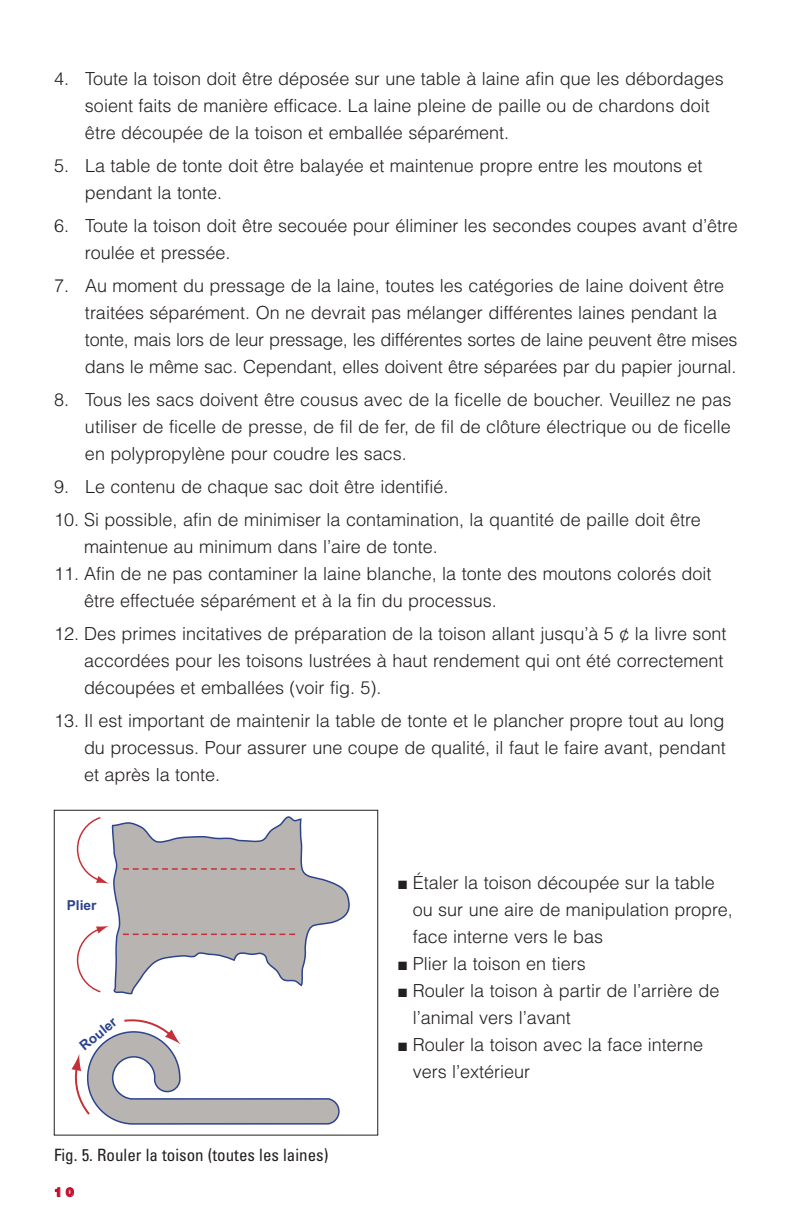
<style>
.page{position:relative;width:792px;height:1224px;background:#fff}
.page>*{position:absolute;margin:0;border:0;box-sizing:border-box;transform-origin:0 0}
.t1{font:300 18px/27px "Helvetica LT Std";color:#231f20}
.t2{font:condensed 17px "Univers";color:#231f20}
.t3{font:700 13.8px "Arial";color:#2c438d}
.t4{font:900 12px "Helvetica";color:#c3102f}
</style>
<div class="page">
<svg style="left:111px;top:816px;width:239px;height:178px"></svg>
<svg style="left:123px;top:934px;width:175px;height:1px"></svg>
<svg style="left:123px;top:868px;width:174px;height:2px"></svg>
<svg style="left:76px;top:926px;width:33px;height:67px"></svg>
<svg style="left:76px;top:817px;width:33px;height:67px"></svg>
<svg style="left:71px;top:1019px;width:269px;height:106px"></svg>
<div style="left:54px;top:810px;width:324px;height:325px;border:1px solid #231f20"></div>
<p class="t1" style="left:85px;top:67px;width:640px;text-indent:-31px">4. Toute la toison doit être déposée sur une table à laine afin que les débordages soient faits de manière efficace. La laine pleine de paille ou de chardons doit être découpée de la toison et emballée séparément.</p>
<p class="t1" style="left:85px;top:154px;width:619px;text-indent:-31px">5. La table de tonte doit être balayée et maintenue propre entre les moutons et pendant la tonte.</p>
<p class="t1" style="left:85px;top:214px;width:654px;text-indent:-31px">6. Toute la toison doit être secouée pour éliminer les secondes coupes avant d’être roulée et pressée.</p>
<p class="t1" style="left:85px;top:274px;width:654px;text-indent:-31px">7. Au moment du pressage de la laine, toutes les catégories de laine doivent être traitées séparément. On ne devrait pas mélanger différentes laines pendant la tonte, mais lors de leur pressage, les différentes sortes de laine peuvent être mises dans le même sac. Cependant, elles doivent être séparées par du papier journal.</p>
<p class="t1" style="left:85px;top:388px;width:648px;text-align:justify;text-indent:-31px">8. Tous les sacs doivent être cousus avec de la ficelle de boucher. Veuillez ne pas utiliser de ficelle de presse, de fil de fer, de fil de clôture électrique ou de ficelle en polypropylène pour coudre les sacs.</p>
<p class="t1" style="left:54px;top:475px;width:396px">9. Le contenu de chaque sac doit être identifié.</p>
<p class="t1" style="left:84px;top:508px;width:618px;text-indent:-30px">10. Si possible, afin de minimiser la contamination, la quantité de paille doit être maintenue au minimum dans l’aire de tonte.</p>
<p class="t1" style="left:84px;top:562px;width:629px;text-indent:-30px">11. Afin de ne pas contaminer la laine blanche, la tonte des moutons colorés doit être effectuée séparément et à la fin du processus.</p>
<p class="t1" style="left:84px;top:622px;width:644px;text-indent:-30px">12. Des primes incitatives de préparation de la toison allant jusqu’à 5 ¢ la livre sont accordées pour les toisons lustrées à haut rendement qui ont été correctement découpées et emballées (voir fig. 5).</p>
<p class="t1" style="left:84px;top:709px;width:643px;text-align:justify;text-indent:-30px">13. Il est important de maintenir la table de tonte et le plancher propre tout au long du processus. Pour assurer une coupe de qualité, il faut le faire avant, pendant et après la tonte.</p>
<p class="t3" style="left:67px;top:898px;width:31px">Plier</p>
<p class="t3" style="left:77px;top:1042px;width:45px;rotate:-40deg">Rouler</p>
<p class="t2" style="left:54px;top:1148px;width:276px">Fig. 5. Rouler la toison (toutes les laines)</p>
<p class="t4" style="left:54px;top:1188px;width:21px">1 0</p>
<p class="t1" style="left:413px;top:871px;width:322px;text-indent:-15px">■ Étaler la toison découpée sur la table ou sur une aire de manipulation propre, face interne vers le bas</p>
<p class="t1" style="left:398px;top:952px;width:189px">■ Plier la toison en tiers</p>
<p class="t1" style="left:413px;top:979px;width:308px;text-indent:-15px">■ Rouler la toison à partir de l’arrière de l’animal vers l’avant</p>
<p class="t1" style="left:413px;top:1033px;width:292px;text-indent:-15px">■ Rouler la toison avec la face interne vers l’extérieur</p>
</div>
